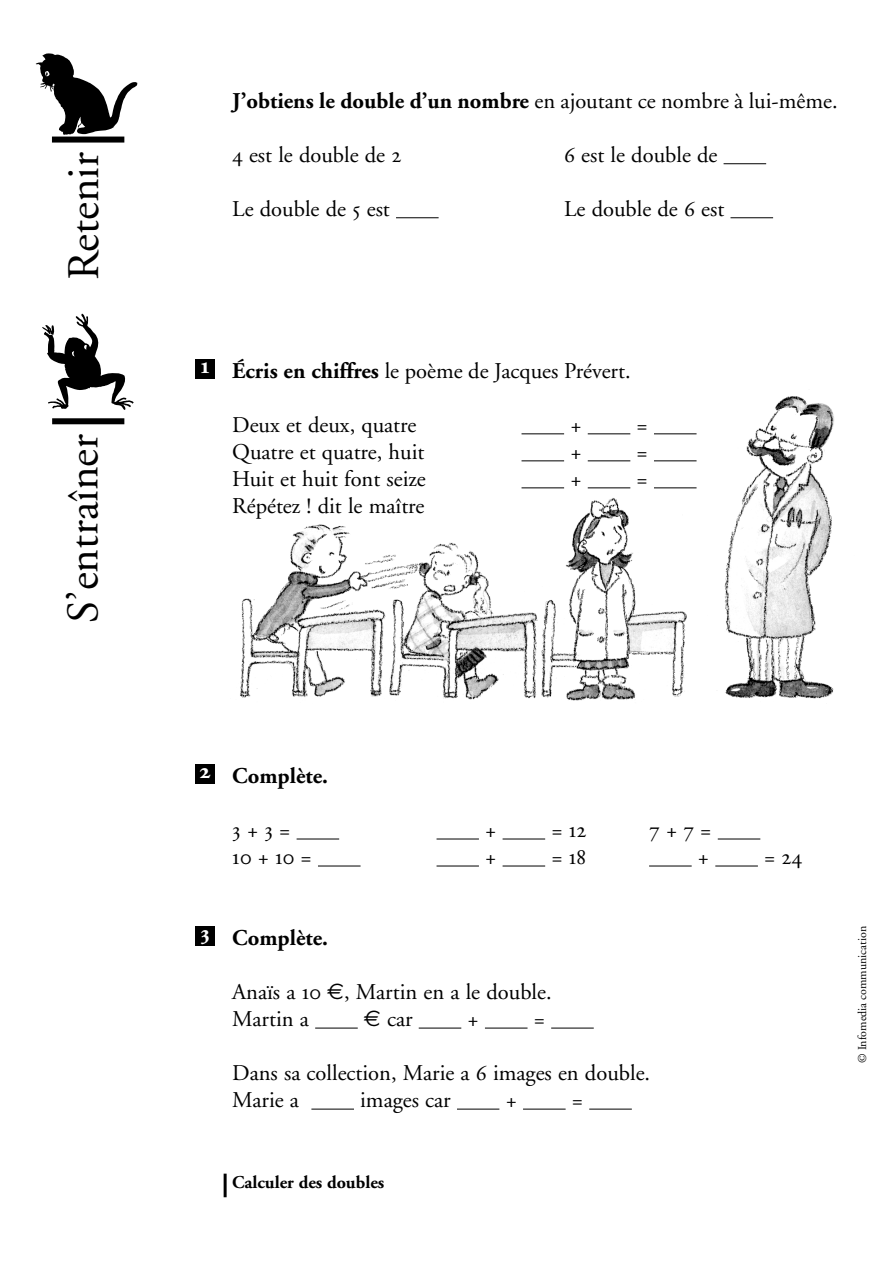
<style>
.page{position:relative;width:893px;height:1262px;background:#fff}
.page>*{position:absolute;margin:0;border:0;box-sizing:border-box;transform-origin:0 0}
.t1{font:45px "B Garamond";color:#000}
.t2{font:22.5px/27px "B Garamond";color:#000}
.t3{font:700 22.5px "B Garamond";color:#000}
.t4{font:700 22.5px "B Garamond";color:#fff}
.t5{font:700 18px "B Garamond";color:#000}
.t6{font:12px "B Garamond";color:#000}
.s1{font-weight:700}
.s2{font-family:"Euro Sans"}
</style>
<div class="page">
<img style="left:240px;top:396px;width:594px;height:305px">
<hr style="left:589px;top:1108px;width:43px;height:1px;background:#000">
<hr style="left:523px;top:1108px;width:42px;height:1px;background:#000">
<hr style="left:457px;top:1108px;width:42px;height:1px;background:#000">
<hr style="left:311px;top:1108px;width:43px;height:1px;background:#000">
<hr style="left:551px;top:1027px;width:42px;height:1px;background:#000">
<hr style="left:485px;top:1027px;width:42px;height:1px;background:#000">
<hr style="left:418px;top:1027px;width:43px;height:1px;background:#000">
<hr style="left:315px;top:1027px;width:43px;height:1px;background:#000">
<div style="left:195px;top:926px;width:20px;height:19px;background:#000"></div>
<hr style="left:715px;top:865px;width:43px;height:1px;background:#000">
<hr style="left:649px;top:865px;width:42px;height:1px;background:#000">
<hr style="left:502px;top:865px;width:43px;height:1px;background:#000">
<hr style="left:436px;top:865px;width:43px;height:1px;background:#000">
<hr style="left:318px;top:865px;width:42px;height:1px;background:#000">
<hr style="left:717px;top:838px;width:43px;height:1px;background:#000">
<hr style="left:502px;top:838px;width:43px;height:1px;background:#000">
<hr style="left:436px;top:838px;width:43px;height:1px;background:#000">
<hr style="left:296px;top:838px;width:43px;height:1px;background:#000">
<div style="left:195px;top:764px;width:20px;height:19px;background:#000"></div>
<hr style="left:654px;top:487px;width:42px;height:1px;background:#000">
<hr style="left:587px;top:487px;width:43px;height:1px;background:#000">
<hr style="left:521px;top:487px;width:43px;height:1px;background:#000">
<hr style="left:654px;top:460px;width:42px;height:1px;background:#000">
<hr style="left:587px;top:460px;width:43px;height:1px;background:#000">
<hr style="left:521px;top:460px;width:43px;height:1px;background:#000">
<hr style="left:654px;top:433px;width:42px;height:1px;background:#000">
<hr style="left:587px;top:433px;width:43px;height:1px;background:#000">
<hr style="left:521px;top:433px;width:43px;height:1px;background:#000">
<div style="left:195px;top:359px;width:20px;height:19px;background:#000"></div>
<hr style="left:730px;top:217px;width:43px;height:1px;background:#000">
<hr style="left:396px;top:217px;width:42px;height:1px;background:#000">
<hr style="left:723px;top:163px;width:43px;height:1px;background:#000">
<div style="left:52px;top:418px;width:72px;height:6px;background:#000"></div>
<svg style="left:42px;top:314px;width:92px;height:96px"></svg>
<svg style="left:36px;top:53px;width:101px;height:82px"></svg>
<div style="left:52px;top:136px;width:72px;height:6px;background:#000"></div>
<hr style="left:224px;top:1173px;width:2px;height:24px;background:#000">
<h1 class="t1" style="left:66px;top:280px;width:130px;rotate:-90deg">Retenir</h1>
<h1 class="t1" style="left:66px;top:623px;width:190px;rotate:-90deg">S’entraîner</h1>
<p class="t2" style="left:232px;top:89px;width:607px"><span class="s1">J’obtiens le double d’un nombre</span> en ajoutant ce nombre à lui-même.</p>
<p class="t2" style="left:232px;top:143px;width:170px">4 est le double de 2</p>
<p class="t2" style="left:564px;top:143px;width:155px">6 est le double de</p>
<p class="t2" style="left:232px;top:197px;width:159px">Le double de 5 est</p>
<p class="t2" style="left:564px;top:197px;width:162px">Le double de 6 est</p>
<p class="t4" style="left:200px;top:357px;width:11px">1</p>
<p class="t2" style="left:232px;top:359px;width:400px"><span class="s1">Écris en chiffres</span> le poème de Jacques Prévert.</p>
<p class="t2" style="left:232px;top:413px;width:185px">Deux et deux, quatre</p>
<p class="t2" style="left:570px;top:413px;width:13px">+</p>
<p class="t2" style="left:636px;top:413px;width:13px">=</p>
<p class="t2" style="left:232px;top:440px;width:194px">Quatre et quatre, huit</p>
<p class="t2" style="left:570px;top:440px;width:13px">+</p>
<p class="t2" style="left:636px;top:440px;width:13px">=</p>
<p class="t2" style="left:232px;top:467px;width:195px">Huit et huit font seize</p>
<p class="t2" style="left:570px;top:467px;width:13px">+</p>
<p class="t2" style="left:636px;top:467px;width:13px">=</p>
<p class="t2" style="left:232px;top:494px;width:194px">Répétez ! dit le maître</p>
<p class="t4" style="left:199px;top:762px;width:12px">2</p>
<p class="t3" style="left:232px;top:767px;width:97px">Complète.</p>
<p class="t2" style="left:232px;top:818px;width:60px">3 + 3 =</p>
<p class="t2" style="left:485px;top:818px;width:13px">+</p>
<p class="t2" style="left:551px;top:818px;width:37px">= 12</p>
<p class="t2" style="left:649px;top:818px;width:64px">7 + 7 =</p>
<p class="t2" style="left:232px;top:845px;width:81px">10 + 10 =</p>
<p class="t2" style="left:485px;top:845px;width:13px">+</p>
<p class="t2" style="left:551px;top:845px;width:36px">= 18</p>
<p class="t2" style="left:698px;top:845px;width:13px">+</p>
<p class="t2" style="left:764px;top:845px;width:39px">= 24</p>
<p class="t4" style="left:200px;top:923px;width:11px">3</p>
<p class="t3" style="left:232px;top:929px;width:97px">Complète.</p>
<p class="t2" style="left:232px;top:980px;width:321px">Anaïs a 10 <span class="s2">€</span>, Martin en a le double.<br>Martin a</p>
<p class="t2" style="left:364px;top:1007px;width:50px"><span class="s2">€</span> car</p>
<p class="t2" style="left:467px;top:1007px;width:13px">+</p>
<p class="t2" style="left:533px;top:1007px;width:13px">=</p>
<p class="t2" style="left:232px;top:1061px;width:419px">Dans sa collection, Marie a 6 images en double.<br>Marie a</p>
<p class="t2" style="left:360px;top:1088px;width:92px">images car</p>
<p class="t2" style="left:505px;top:1088px;width:13px">+</p>
<p class="t2" style="left:572px;top:1088px;width:13px">=</p>
<p class="t5" style="left:232px;top:1175px;width:154px">Calculer des doubles</p>
<p class="t6" style="left:857px;top:1062px;width:138px;rotate:-90deg">© Infomedia communication</p>
</div>
